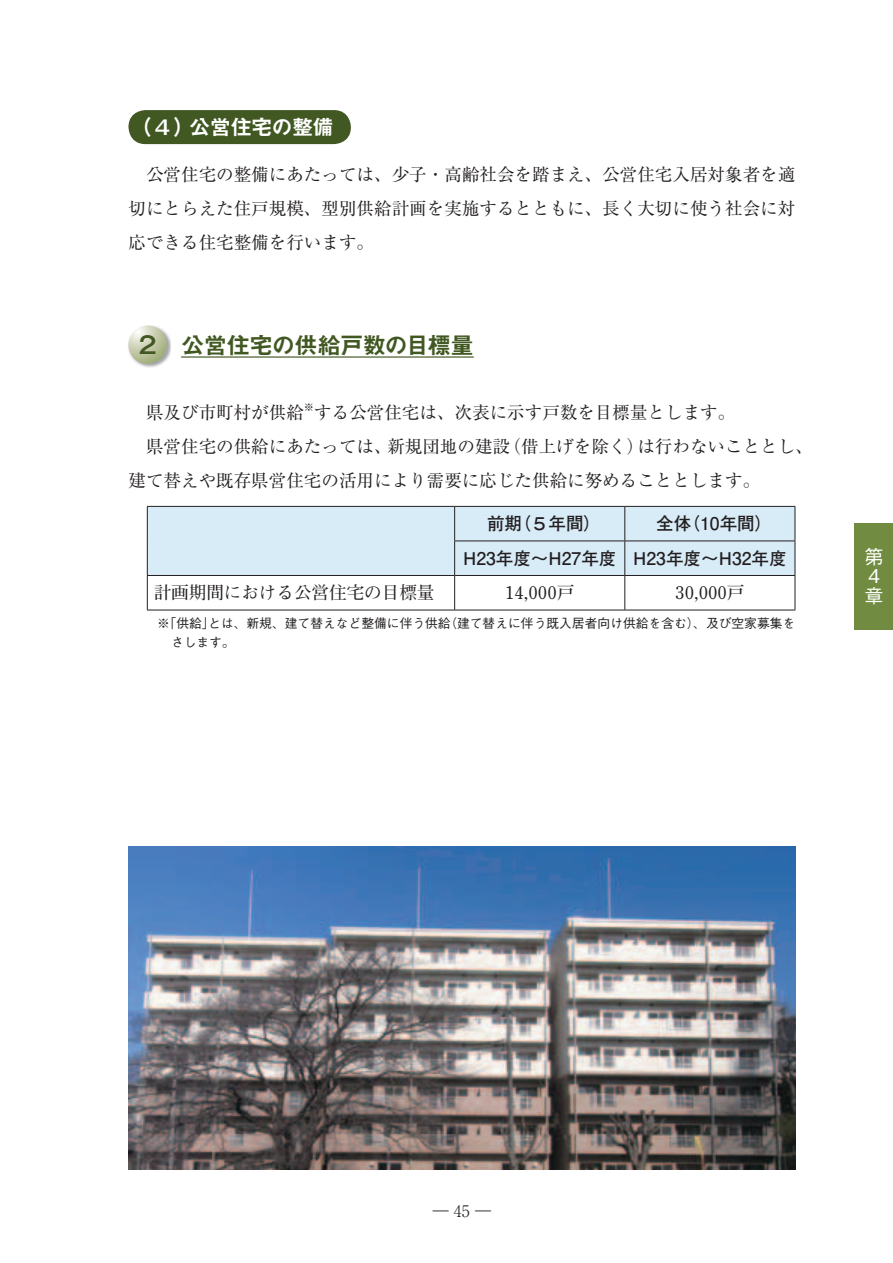
<style>
.page{position:relative;width:893px;height:1263px;background:#fff}
.page>*{position:absolute;margin:0;border:0;box-sizing:border-box;transform-origin:0 0}
.t1{font:23.4px "Midashi Go Pro MB31 90 pv RKSJ H";letter-spacing:-.03em;color:#415822}
.t2{font:21.3px "Midashi Go Pro MB31 90 pv RKSJ H";letter-spacing:-.03em;color:#fff}
.t3{font:19.2px/19.2px "Gothic BBB Pro Medium 90 pv RKSJ H";color:#fff}
.t4{font:17.55px/34px "Ryumin Pro Regular 90 pv RKSJ H";color:#231f20}
.t5{font:17.55px/34.5px "Futo Go B101 Pro Bold 90 pv RKSJ H";color:#231f20}
.t6{font:17.55px "Futo Min A101 Pro Bold 90 pv RKSJ H";color:#231f20}
.t7{font:15.9px "Ryumin Pro Light 90 pv RKSJ H";color:#231f20}
.t8{font:12.75px/19.2px "Gothic BBB Pro Medium 90 pv RKSJ H";color:#231f20}
.t9{font:10.2px "Ryumin Pro Regular 90 pv RKSJ H";color:#231f20}
.s1{font-size:25.5px}
</style>
<div class="page">
<img style="left:128px;top:325px;width:43px;height:43px">
<svg style="left:128px;top:326px;width:39px;height:38px"></svg>
<hr style="left:181px;top:356px;width:293px;height:2px;background:#415822">
<div style="left:128px;top:110px;width:223px;height:34px;background:#415822;border-radius:17px"></div>
<svg style="left:148px;top:507px;width:646px;height:103px"></svg>
<hr style="left:147px;top:506px;width:307px;height:1px;background:#231f20">
<hr style="left:147px;top:507px;width:1px;height:34px;background:#231f20">
<hr style="left:454px;top:506px;width:170px;height:1px;background:#231f20">
<hr style="left:454px;top:507px;width:1px;height:34px;background:#231f20">
<hr style="left:624px;top:506px;width:171px;height:1px;background:#231f20">
<hr style="left:624px;top:507px;width:1px;height:34px;background:#231f20">
<hr style="left:794px;top:507px;width:1px;height:34px;background:#231f20">
<hr style="left:147px;top:541px;width:1px;height:34px;background:#231f20">
<hr style="left:454px;top:541px;width:170px;height:1px;background:#231f20">
<hr style="left:454px;top:541px;width:1px;height:34px;background:#231f20">
<hr style="left:624px;top:541px;width:171px;height:1px;background:#231f20">
<hr style="left:624px;top:541px;width:1px;height:34px;background:#231f20">
<hr style="left:794px;top:541px;width:1px;height:34px;background:#231f20">
<hr style="left:147px;top:575px;width:307px;height:1px;background:#231f20">
<hr style="left:147px;top:576px;width:1px;height:34px;background:#231f20">
<hr style="left:454px;top:575px;width:170px;height:1px;background:#231f20">
<hr style="left:454px;top:576px;width:1px;height:34px;background:#231f20">
<hr style="left:624px;top:575px;width:171px;height:1px;background:#231f20">
<hr style="left:624px;top:576px;width:1px;height:34px;background:#231f20">
<hr style="left:794px;top:576px;width:1px;height:34px;background:#231f20">
<hr style="left:147px;top:610px;width:648px;height:1px;background:#231f20">
<img style="left:128px;top:846px;width:667px;height:324px">
<div style="left:854px;top:523px;width:38px;height:106px;background:#718c41"></div>
<p class="t2" style="left:131px;top:119px;width:205px">（４）公営住宅の整備</p>
<p class="t4" style="left:128px;top:160px;width:668px;text-align:justify">　公営住宅の整備にあたっては、少子・高齢社会を踏まえ、公営住宅入居対象者を適切にとらえた住戸規模、型別供給計画を実施するとともに、長く大切に使う社会に対応できる住宅整備を行います。</p>
<h1 class="t1" style="left:135px;top:336px;width:340px"><span class="s1">２</span> 公営住宅の供給戸数の目標量</h1>
<p class="t4" style="left:128px;top:398px;width:177px">　県及び市町村が供給</p>
<p class="t9" style="left:304px;top:403px;width:12px">※</p>
<p class="t4" style="left:128px;top:398px;width:686px;text-indent:186px">する公営住宅は、次表に示す戸数を目標量とします。<br>　県営住宅の供給にあたっては、新規団地の建設（借上げを除く）は行わないこととし、建て替えや既存県営住宅の活用により需要に応じた供給に努めることとします。</p>
<p class="t5" style="left:463px;top:509px;width:325px;text-indent:193px">全体（10年間）<br>H23年度～H27年度 H23年度～H32年度</p>
<p class="t5" style="left:487px;top:509px;width:116px">前期（５年間）</p>
<p class="t6" style="left:154px;top:586px;width:282px">計画期間における公営住宅の目標量</p>
<p class="t6" style="left:505px;top:586px;width:71px">14,000戸</p>
<p class="t6" style="left:675px;top:586px;width:71px">30,000戸</p>
<p class="t8" style="left:171px;top:615px;width:625px;text-indent:-14px">※「供給」とは、新規、建て替えなど整備に伴う供給（建て替えに伴う既入居者向け供給を含む）、及び空家募集をさします。</p>
<p class="t3" style="left:864px;top:550px;width:19px">第<br>４章</p>
<p class="t7" style="left:432px;top:1205px;width:60px">― 45 ―</p>
</div>
